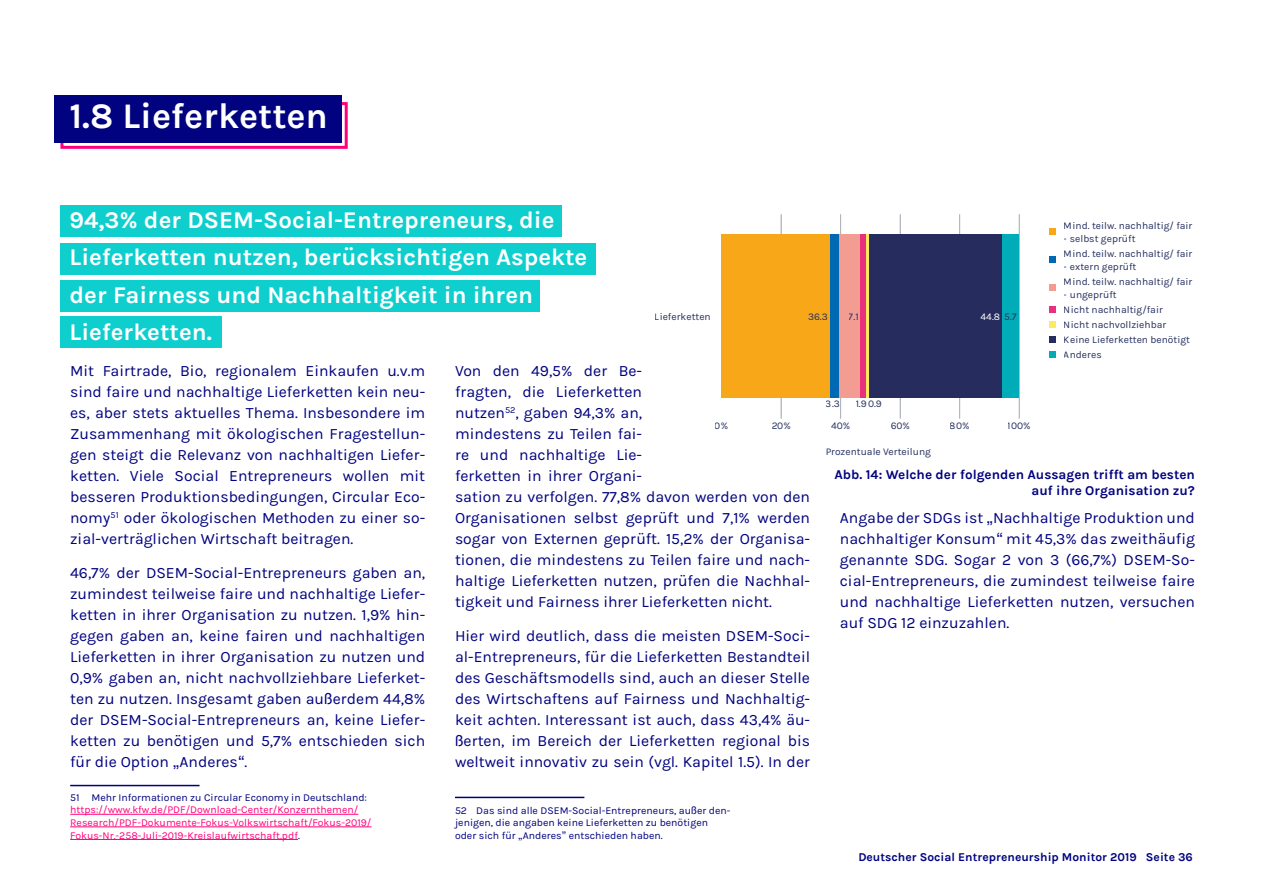
<style>
.page{position:relative;width:1263px;height:893px;background:#fff}
.page>*{position:absolute;margin:0;border:0;box-sizing:border-box;transform-origin:0 0}
.t1{font:700 36px "Karla";color:#fff}
.t2{font:700 24px/37.5px "Karla";color:#fff}
.t3{font:15.75px/21px "Karla";color:#00027f;text-align:justify}
.t4{font:700 13.5px/16.2px "Karla";color:#00027f;text-align:right}
.t5{font:700 12px "Karla";color:#00027f}
.t6{font:10.5px/12.6px "Karla";color:#00027f}
.t7{font:10.5px/12.6px "Karla";color:#ff007b}
.t8{font:10.2px/15px "Karla";color:#273060}
.t9{font:10.2px "Karla";color:#fff}
.s1{color:#273060}
.s2{font-family:"Helvetica Neue";font-size:15.15px}
.s3{font-family:"Helvetica Neue"}
.s4{color:#00027f}
</style>
<div class="page">
<div style="left:60px;top:102px;width:288px;height:47px;border:3px solid #ff007b"></div>
<div style="left:54px;top:95px;width:287px;height:48px;background:#00027f"></div>
<div style="left:61px;top:316px;width:161px;height:32px;background:#0fcece"></div>
<div style="left:61px;top:280px;width:479px;height:32px;background:#0fcece"></div>
<div style="left:61px;top:206px;width:501px;height:31px;background:#0fcece"></div>
<div style="left:61px;top:243px;width:535px;height:32px;background:#0fcece"></div>
<hr style="left:70px;top:785px;width:130px;height:1px;background:#00027f">
<hr style="left:70px;top:814px;width:288px;height:1px;background:#ff007b">
<hr style="left:70px;top:827px;width:301px;height:1px;background:#ff007b">
<hr style="left:70px;top:839px;width:228px;height:1px;background:#ff007b">
<hr style="left:781px;top:214px;width:1px;height:205px;background:#aeb4ba">
<hr style="left:840px;top:214px;width:1px;height:205px;background:#aeb4ba">
<hr style="left:900px;top:214px;width:1px;height:205px;background:#aeb4ba">
<hr style="left:959px;top:214px;width:1px;height:205px;background:#aeb4ba">
<hr style="left:1019px;top:214px;width:1px;height:205px;background:#aeb4ba">
<div style="left:721px;top:235px;width:109px;height:163px;background:#f7a717"></div>
<div style="left:830px;top:235px;width:9px;height:163px;background:#0069b3"></div>
<div style="left:839px;top:235px;width:21px;height:163px;background:#f39c92"></div>
<div style="left:860px;top:235px;width:6px;height:163px;background:#e8307c"></div>
<hr style="left:866px;top:235px;width:3px;height:163px;background:#feeb5d">
<div style="left:869px;top:235px;width:133px;height:163px;background:#262d5e"></div>
<div style="left:1002px;top:235px;width:17px;height:163px;background:#00acb8"></div>
<div style="left:1049px;top:228px;width:7px;height:7px;background:#f7a717"></div>
<div style="left:1049px;top:256px;width:7px;height:7px;background:#0069b3"></div>
<div style="left:1049px;top:284px;width:7px;height:7px;background:#f39c92"></div>
<div style="left:1049px;top:306px;width:7px;height:7px;background:#e8307c"></div>
<div style="left:1049px;top:321px;width:7px;height:7px;background:#feeb5d"></div>
<div style="left:1049px;top:336px;width:7px;height:7px;background:#262d5e"></div>
<div style="left:1049px;top:351px;width:7px;height:7px;background:#00acb8"></div>
<hr style="left:455px;top:797px;width:129px;height:1px;background:#00027f">
<h1 class="t1" style="left:69px;top:95px;width:260px">1.8 Lieferketten</h1>
<h2 class="t2" style="left:70px;top:201px;width:519px">94,3% der DSEM-Social-Entrepreneurs, die Lieferketten nutzen, berücksichtigen Aspekte der Fairness und Nachhaltigkeit in ihren Lieferketten.</h2>
<p class="t8" style="left:655px;top:309px;width:57px">Lieferketten</p>
<p class="t8" style="left:808px;top:309px;width:21px">36.3</p>
<p class="t8" style="left:849px;top:309px;width:12px">7.1</p>
<p class="t9" style="left:980px;top:311px;width:38px">44.8 <span class="s1">5.7</span></p>
<p class="t8" style="left:1064px;top:218px;width:130px">Mind. teilw. nachhaltig/ fair</p>
<p class="t8" style="left:1064px;top:231px;width:130px">- selbst geprüft<br>Mind. teilw. nachhaltig/ fair</p>
<p class="t8" style="left:1064px;top:259px;width:130px">- extern geprüft<br>Mind. teilw. nachhaltig/ fair</p>
<p class="t8" style="left:1064px;top:288px;width:128px">- ungeprüft<br>Nicht nachhaltig/fair<br>Nicht nachvollziehbar<br>Keine Lieferketten benötigt<br>Anderes</p>
<p class="t3" style="left:70px;top:360px;width:357px">Mit Fairtrade, Bio, regionalem Einkaufen u.v.m sind faire und nachhaltige Lieferketten kein neu&shy;es, aber stets aktuelles Thema. Insbesondere im Zusammenhang mit ökologischen Fragestellun&shy;gen steigt die Relevanz von nachhaltigen Liefer&shy;ketten. Viele Social Entrepreneurs wollen mit besseren Produktionsbedingungen, Circular Eco&shy;nomy<sup>51</sup> oder ökologischen Methoden zu einer so&shy;zial-verträglichen Wirtschaft beitragen.</p>
<p class="t3" style="left:70px;top:562px;width:357px">46,7% der DSEM-Social-Entrepreneurs gaben an, zumindest teilweise faire und nachhaltige Liefer&shy;ketten in ihrer Organisation zu nutzen. 1,9% hin&shy;gegen gaben an, keine fairen und nachhaltigen Lieferketten in ihrer Organisation zu nutzen und 0,9% gaben an, nicht nachvollziehbare Lieferket&shy;ten zu nutzen. Insgesamt gaben au<span class="s2">ß</span>erdem 44,8% der DSEM-Social-Entrepreneurs an, keine Liefer&shy;ketten zu benötigen und 5,7% entschieden sich für die Option <span class="s3">„</span>Anderes<span class="s3">“</span>.</p>
<p class="t6" style="left:70px;top:791px;width:298px">51 Mehr Informationen zu Circular Economy in Deutschland:</p>
<p class="t7" style="left:70px;top:804px;width:303px">https://www.kfw.de/PDF/Download-Center/Konzernthemen/<br>Research/PDF-Dokumente-Fokus-Volkswirtschaft/Fokus-2019/<br>Fokus-Nr.-258-Juli-2019-Kreislaufwirtschaft.pdf<span class="s4">.</span></p>
<p class="t3" style="left:455px;top:360px;width:357px;text-align:left">Von den 49,5% der Be-<br>fragten, die Lieferketten<br>nutzen<sup>52</sup>, gaben 94,3% an,<br>mindestens zu Teilen fai-<br>re und nachhaltige Lie-<br>ferketten in ihrer Organi-<br>sation zu verfolgen. 77,8% davon werden von den Organisationen selbst geprüft und 7,1% werden sogar von Externen geprüft. 15,2% der Organisa&shy;tionen, die mindestens zu Teilen faire und nach&shy;haltige Lieferketten nutzen, prüfen die Nachhal&shy;tigkeit und Fairness ihrer Lieferketten nicht.</p>
<p class="t3" style="left:455px;top:625px;width:357px">Hier wird deutlich, dass die meisten DSEM-Soci&shy;al-Entrepreneurs, für die Lieferketten Bestandteil des Geschäftsmodells sind, auch an dieser Stelle des Wirtschaftens auf Fairness und Nachhaltig&shy;keit achten. Interessant ist auch, dass 43,4% äu&shy;<span class="s2">ß</span>erten, im Bereich der Lieferketten regional bis weltweit innovativ zu sein (vgl. Kapitel 1.5). In der</p>
<p class="t8" style="left:826px;top:396px;width:15px">3.3</p>
<p class="t8" style="left:855px;top:396px;width:28px">1.90.9</p>
<p class="t8" style="left:715px;top:419px;width:15px">0%</p>
<p class="t8" style="left:771px;top:419px;width:21px">20%</p>
<p class="t8" style="left:831px;top:419px;width:21px">40%</p>
<p class="t8" style="left:890px;top:419px;width:21px">60%</p>
<p class="t8" style="left:950px;top:419px;width:21px">80%</p>
<p class="t8" style="left:1008px;top:419px;width:24px">100%</p>
<p class="t8" style="left:825px;top:444px;width:107px">Prozentuale Verteilung</p>
<p class="t4" style="left:834px;top:466px;width:362px">Abb. 14: Welche der folgenden Aussagen trifft am besten auf ihre Organisation zu?</p>
<p class="t3" style="left:840px;top:507px;width:357px">Angabe der SDGs ist <span class="s3">„</span>Nachhaltige Produktion und nachhaltiger Konsum<span class="s3">“</span> mit 45,3% das zweithäufig genannte SDG. Sogar 2 von 3 (66,7%) DSEM-So&shy;cial-Entrepreneurs, die zumindest teilweise faire und nachhaltige Lieferketten nutzen, versuchen auf SDG 12 einzuzahlen.</p>
<p class="t6" style="left:455px;top:804px;width:277px">52 Das sind alle DSEM-Social-Entrepreneurs, au<span class="s3">ß</span>er den&shy;jenigen, die angaben keine Lieferketten zu benötigen oder sich für <span class="s3">„</span>Anderes<span class="s3">”</span> entschieden haben.</p>
<p class="t5" style="left:858px;top:850px;width:336px">Deutscher Social Entrepreneurship Monitor 2019 Seite 36</p>
</div>
